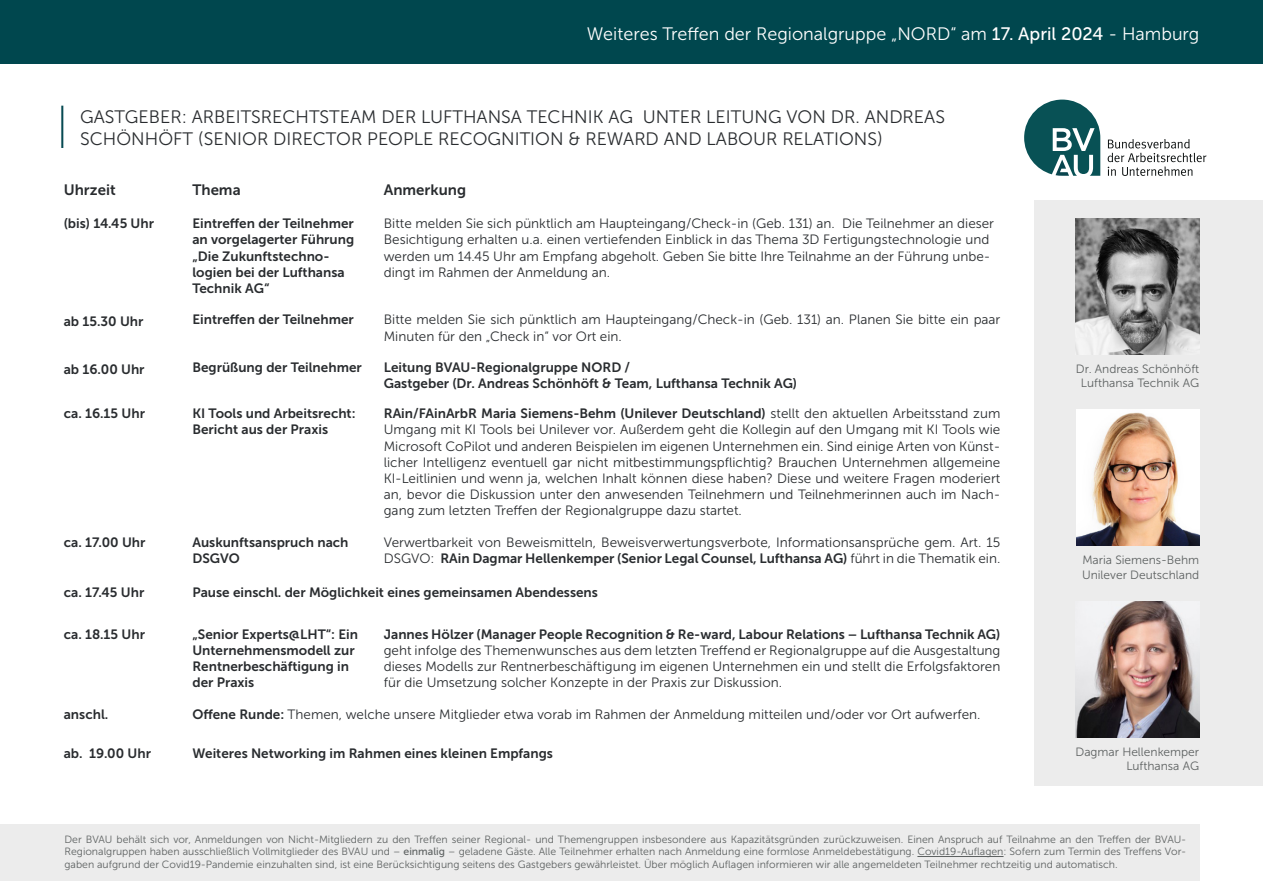
<style>
.page{position:relative;width:1263px;height:893px;background:#fff}
.page>*{position:absolute;margin:0;border:0;box-sizing:border-box;transform-origin:0 0}
.t1{font:45px "Museo Sans 100";color:#00464e}
.t2{font:18px/21.6px "Museo Sans 300";color:#292c2f}
.t3{font:18px "Museo Sans 300";color:#fff}
.t4{font:15px "Museo Sans 700";color:#292c2f}
.t5{font:13.5px/16.2px "Museo Sans 300";color:#292c2f}
.t6{font:13.5px/16.2px "Museo Sans 700";color:#292c2f}
.t7{font:12px/14.4px "Museo Sans 300";color:#5d6161;text-align:center}
.t8{font:10.5px/12.6px "Museo Sans 300";color:#5d6161;text-align:justify}
.s1{font-family:"Museo Sans 500"}
.s2{font-family:"Museo Sans 300"}
.s3{font-family:"Museo Sans 700"}
</style>
<div class="page">
<div style="left:0;top:824px;width:1199px;height:57px;background:#ececec"></div>
<hr style="left:917px;top:856px;width:86px;height:1px;background:#5d6161">
<svg style="left:1108px;top:139px;width:98px;height:37px"></svg>
<svg style="left:1024px;top:100px;width:76px;height:76px"></svg>
<div style="left:1034px;top:200px;width:229px;height:585px;background:#ececec"></div>
<img style="left:1076px;top:218px;width:123px;height:136px">
<img style="left:1076px;top:410px;width:123px;height:136px">
<img style="left:1076px;top:601px;width:123px;height:136px">
<div style="left:0;top:0;width:1263px;height:64px;background:#00474e"></div>
<h2 class="t3" style="left:587px;top:24px;width:614px">Weiteres Treffen der Regionalgruppe „NORD“ am <span class="s1">17. April 2024</span>- Düsseldorf</h2>
<h2 class="t3" style="left:640px;top:24px;width:454px">17. Treffen, Regionalgruppe „West“ am <span class="s1">21. Februa 2019</span></h2>
<h2 class="t3" style="left:1108px;top:24px;width:93px">- Hamburg</h2>
<h1 class="t1" style="left:56px;top:102px;width:13px">|</h1>
<h2 class="t2" style="left:80px;top:106px;width:866px">GASTGEBER: ARBEITSRECHTSTEAM DER LUFTHANSA TECHNIK AG UNTER LEITUNG VON DR. ANDREAS<br>SCHÖNHÖFT (SENIOR DIRECTOR PEOPLE RECOGNITION &amp; REWARD AND LABOUR RELATIONS)</h2>
<p class="t4" style="left:64px;top:182px;width:53px">Uhrzeit</p>
<p class="t4" style="left:192px;top:182px;width:50px">Thema</p>
<p class="t4" style="left:384px;top:182px;width:84px">Anmerkung</p>
<p class="t6" style="left:64px;top:215px;width:92px">(bis) 14.45 Uhr</p>
<p class="t6" style="left:192px;top:215px;width:163px">Eintreffen der Teilnehmer an vorgelagerter Führung „Die Zukunftstechno&shy;logien bei der Lufthansa<br>Technik AG“</p>
<p class="t5" style="left:384px;top:215px;width:612px">Bitte melden Sie sich pünktlich am Haupteingang/Check-in (Geb. 131) an. Die Teilnehmer an dieser Besichtigung erhalten u.a. einen vertiefenden Einblick in das Thema 3D Fertigungstechnologie und werden um 14.45 Uhr am Empfang abgeholt. Geben Sie bitte Ihre Teilnahme an der Führung unbe&shy;dingt im Rahmen der Anmeldung an.</p>
<p class="t6" style="left:64px;top:314px;width:81px">ab 15.30 Uhr</p>
<p class="t6" style="left:192px;top:312px;width:163px">Eintreffen der Teilnehmer</p>
<p class="t5" style="left:384px;top:312px;width:618px">Bitte melden Sie sich pünktlich am Haupteingang/Check-in (Geb. 131) an. Planen Sie bitte ein paar<br>Minuten für den „Check in“ vor Ort ein.</p>
<p class="t6" style="left:64px;top:361px;width:82px">ab 16.00 Uhr</p>
<p class="t6" style="left:192px;top:359px;width:171px">Begrüßung der Teilnehmer</p>
<p class="t6" style="left:384px;top:359px;width:415px">Leitung BVAU-Regionalgruppe NORD /<br>Gastgeber (Dr. Andreas Schönhöft &amp; Team, Lufthansa Technik AG)</p>
<p class="t6" style="left:64px;top:405px;width:83px">ca. 16.15 Uhr</p>
<p class="t6" style="left:192px;top:405px;width:165px">KI Tools und Arbeitsrecht:<br>Bericht aus der Praxis</p>
<p class="t6" style="left:384px;top:405px;width:618px">RAin/FAinArbR Maria Siemens-Behm (Unilever Deutschland) <span class="s2">stellt den aktuellen Arbeitsstand zum</span></p>
<p class="t5" style="left:384px;top:422px;width:618px;text-align:justify">Umgang mit KI Tools bei Unilever vor. Außerdem geht die Kollegin auf den Umgang mit KI Tools wie Microsoft CoPilot und anderen Beispielen im eigenen Unternehmen ein. Sind einige Arten von Künst&shy;licher Intelligenz eventuell gar nicht mitbestimmungspflichtig? Brauchen Unternehmen allgemeine KI-Leitlinien und wenn ja, welchen Inhalt können diese haben? Diese und weitere Fragen moderiert an, bevor die Diskussion unter den anwesenden Teilnehmern und Teilnehmerinnen auch im Nach&shy;gang zum letzten Treffen der Regionalgruppe dazu startet.</p>
<p class="t6" style="left:64px;top:534px;width:83px">ca. 17.00 Uhr</p>
<p class="t6" style="left:192px;top:534px;width:158px">Auskunftsanspruch nach<br>DSGVO</p>
<p class="t5" style="left:384px;top:534px;width:618px">Verwertbarkeit von Beweismitteln, Beweisverwertungsverbote, Informationsansprüche gem. Art. 15</p>
<p class="t6" style="left:384px;top:550px;width:618px"><span class="s2">DSGVO:</span> RAin Dagmar Hellenkemper (Senior Legal Counsel, Lufthansa AG) <span class="s2">führt in die Thematik ein.</span></p>
<p class="t6" style="left:64px;top:584px;width:82px">ca. 17.45 Uhr</p>
<p class="t6" style="left:192px;top:584px;width:407px">Pause einschl. der Möglichkeit eines gemeinsamen Abendessens</p>
<p class="t6" style="left:64px;top:626px;width:83px">ca. 18.15 Uhr</p>
<p class="t6" style="left:192px;top:626px;width:167px">„Senior Experts@LHT“: Ein<br>Unternehmensmodell zur<br>Rentnerbeschäftigung in der Praxis</p>
<p class="t6" style="left:384px;top:626px;width:618px">Jannes Hölzer (Manager People Recognition &amp; Re-ward, Labour Relations – Lufthansa Technik AG)</p>
<p class="t5" style="left:384px;top:642px;width:618px;text-align:justify">geht infolge des Themenwunsches aus dem letzten Treffend er Regionalgruppe auf die Ausgestaltung dieses Modells zur Rentnerbeschäftigung im eigenen Unternehmen ein und stellt die Erfolgsfaktoren für die Umsetzung solcher Konzepte in der Praxis zur Diskussion.</p>
<p class="t6" style="left:64px;top:706px;width:46px">anschl.</p>
<p class="t5" style="left:192px;top:706px;width:790px"><span class="s3">Offene Runde:</span> Themen, welche unsere Mitglieder etwa vorab im Rahmen der Anmeldung mitteilen und/oder vor Ort aufwerfen.</p>
<p class="t6" style="left:64px;top:745px;width:89px">ab. 19.00 Uhr</p>
<p class="t6" style="left:192px;top:745px;width:362px">Weiteres Networking im Rahmen eines kleinen Empfangs</p>
<p class="t7" style="left:1076px;top:361px;width:125px">Dr. Andreas Schönhöft<br>Lufthansa Technik AG</p>
<p class="t7" style="left:1082px;top:553px;width:119px;text-align:left">Maria Siemens-Behm<br>Unilever Deutschland</p>
<p class="t7" style="left:1075px;top:745px;width:125px;text-align:right">Dagmar Hellenkemper<br>Lufthansa AG</p>
<p class="t8" style="left:64px;top:833px;width:1123px">Der BVAU behält sich vor, Anmeldungen von Nicht-Mitgliedern zu den Treffen seiner Regional- und Themengruppen insbesondere aus Kapazitätsgründen zurückzuweisen. Einen Anspruch auf Teilnahme an den Treffen der BVAU-Regionalgruppen haben ausschließlich Vollmitglieder des BVAU und – <span class="s1">einmalig</span> – geladene Gäste. Alle Teilnehmer erhalten nach Anmeldung eine formlose Anmeldebestätigung. Covid19-Auflagen: Sofern zum Termin des Treffens Vor&shy;gaben aufgrund der Covid19-Pandemie einzuhalten sind, ist eine Berücksichtigung seitens des Gastgebers gewährleistet. Über möglich Auflagen informieren wir alle angemeldeten Teilnehmer rechtzeitig und automatisch.</p>
</div>
